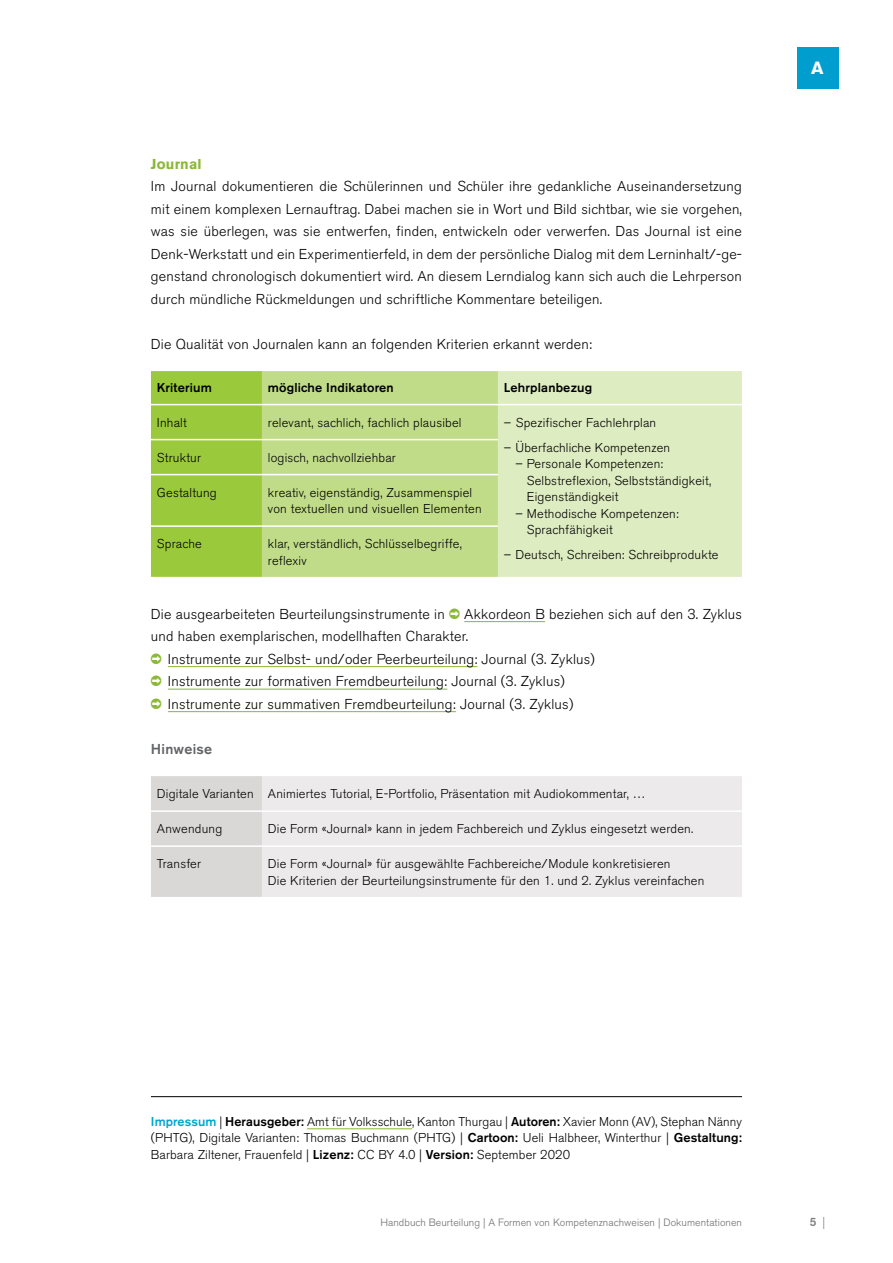
<style>
.page{position:relative;width:893px;height:1263px;background:#fff}
.page>*{position:absolute;margin:0;border:0;box-sizing:border-box;transform-origin:0 0}
.t1{font:700 17.55px "Akzidenz Grotesk BE";color:#fff}
.t2{font:300 14.25px/22.5px "Akzidenz Grotesk BE";letter-spacing:.015em;color:#000;text-align:justify}
.t3{font:500 14.25px "Akzidenz Grotesk BE";letter-spacing:.015em;color:#636466}
.t4{font:700 14.25px "Akzidenz Grotesk BE";letter-spacing:.015em;color:#8bb836}
.t5{font:300 12.75px/16.5px "Akzidenz Grotesk BE";letter-spacing:.015em;color:#000}
.t6{font:500 12.75px "Akzidenz Grotesk BE";letter-spacing:.015em;color:#000}
.t7{font:500 12px "Akzidenz Grotesk BE";color:#808285}
.t8{font:300 10.5px "Akzidenz Grotesk BE";letter-spacing:.005em;color:#6d6e71}
.s1{font-weight:500;color:#00a6ce}
.s2{font-weight:500}
.s3{font-weight:300}
</style>
<div class="page">
<div style="left:797px;top:47px;width:41px;height:41px;background:#009ecf"></div>
<hr style="left:464px;top:621px;width:81px;height:1px;background:#8bb836">
<hr style="left:168px;top:666px;width:309px;height:1px;background:#8bb836">
<hr style="left:168px;top:689px;width:279px;height:1px;background:#8bb836">
<hr style="left:168px;top:711px;width:288px;height:1px;background:#8bb836">
<div style="left:151px;top:371px;width:111px;height:206px;background:#9aca3c"></div>
<div style="left:262px;top:371px;width:236px;height:206px;background:#c1dc89"></div>
<div style="left:498px;top:371px;width:244px;height:206px;background:#deecc1"></div>
<hr style="left:151px;top:404px;width:111px;height:1px;background:#fff">
<hr style="left:262px;top:404px;width:236px;height:1px;background:#fff">
<hr style="left:498px;top:404px;width:244px;height:1px;background:#fff">
<hr style="left:151px;top:439px;width:111px;height:1px;background:#fff">
<hr style="left:262px;top:439px;width:236px;height:1px;background:#fff">
<hr style="left:151px;top:525px;width:111px;height:2px;background:#fff">
<hr style="left:262px;top:525px;width:236px;height:2px;background:#fff">
<hr style="left:151px;top:474px;width:111px;height:1px;background:#fff">
<hr style="left:262px;top:474px;width:236px;height:1px;background:#fff">
<div style="left:151px;top:776px;width:111px;height:121px;background:#dad7d7"></div>
<div style="left:262px;top:776px;width:480px;height:121px;background:#eceaea"></div>
<hr style="left:151px;top:810px;width:111px;height:2px;background:#fff">
<hr style="left:262px;top:810px;width:480px;height:2px;background:#fff">
<hr style="left:151px;top:845px;width:111px;height:2px;background:#fff">
<hr style="left:262px;top:845px;width:480px;height:2px;background:#fff">
<hr style="left:151px;top:1096px;width:591px;height:1px;background:#000">
<hr style="left:307px;top:1128px;width:105px;height:1px;background:#8bb836">
<p class="t4" style="left:151px;top:155px;width:52px">Journal</p>
<p class="t2" style="left:151px;top:175px;width:593px">Im Journal dokumentieren die Schülerinnen und Schüler ihre gedankliche Auseinandersetzung mit einem komplexen Lernauftrag. Dabei machen sie in Wort und Bild sichtbar, wie sie vorgehen, was sie überlegen, was sie entwerfen, finden, entwickeln oder verwerfen. Das Journal ist eine Denk-Werkstatt und ein Experimentierfeld, in dem der persönliche Dialog mit dem Lerninhalt/-ge&shy;genstand chronologisch dokumentiert wird. An diesem Lerndialog kann sich auch die Lehrperson durch mündliche Rückmeldungen und schriftliche Kommentare beteiligen.</p>
<p class="t2" style="left:151px;top:333px;width:443px">Die Qualität von Journalen kann an folgenden Kriterien erkannt werden:</p>
<p class="t6" style="left:157px;top:380px;width:56px">Kriterium</p>
<p class="t6" style="left:268px;top:380px;width:127px">mögliche Indikatoren</p>
<p class="t6" style="left:504px;top:380px;width:90px">Lehrplanbezug</p>
<p class="t5" style="left:157px;top:414px;width:31px">Inhalt</p>
<p class="t5" style="left:268px;top:414px;width:195px">relevant, sachlich, fachlich plausibel</p>
<p class="t5" style="left:504px;top:414px;width:154px">– Spezifischer Fachlehrplan</p>
<p class="t5" style="left:504px;top:439px;width:168px">– Überfachliche Kompetenzen</p>
<p class="t5" style="left:527px;top:456px;width:186px;text-indent:-11px">– Personale Kompetenzen:<br>Selbstreflexion, Selbstständigkeit,<br>Eigenständigkeit</p>
<p class="t5" style="left:527px;top:505px;width:153px;text-indent:-11px">– Methodische Kompetenzen:<br>Sprachfähigkeit</p>
<p class="t5" style="left:504px;top:547px;width:216px">– Deutsch, Schreiben: Schreibprodukte</p>
<p class="t5" style="left:157px;top:449px;width:46px">Struktur</p>
<p class="t5" style="left:268px;top:449px;width:129px">logisch, nachvollziehbar</p>
<p class="t5" style="left:157px;top:484px;width:61px">Gestaltung</p>
<p class="t5" style="left:268px;top:484px;width:215px">kreativ, eigenständig, Zusammenspiel von textuellen und visuellen Elementen</p>
<p class="t5" style="left:157px;top:536px;width:46px">Sprache</p>
<p class="t5" style="left:268px;top:536px;width:195px">klar, verständlich, Schlüsselbegriffe, reflexiv</p>
<p class="t2" style="left:151px;top:603px;width:295px">Die ausgearbeiteten Beurteilungsinstrumente in</p>
<p class="t2" style="left:464px;top:603px;width:279px">Akkordeon B beziehen sich auf den 3. Zyklus</p>
<p class="t2" style="left:151px;top:625px;width:319px">und haben exemplarischen, modellhaften Charakter.</p>
<p class="t2" style="left:168px;top:648px;width:429px">Instrumente zur Selbst- und/oder Peerbeurteilung: Journal (3. Zyklus)</p>
<p class="t2" style="left:168px;top:670px;width:398px">Instrumente zur formativen Fremdbeurteilung: Journal (3. Zyklus)</p>
<p class="t2" style="left:168px;top:693px;width:407px">Instrumente zur summativen Fremdbeurteilung: Journal (3. Zyklus)</p>
<p class="t3" style="left:151px;top:740px;width:63px">Hinweise</p>
<p class="t5" style="left:157px;top:786px;width:490px">Digitale Varianten Animiertes Tutorial, E-Portfolio, Präsentation mit Audiokommentar, …</p>
<p class="t5" style="left:157px;top:821px;width:67px">Anwendung</p>
<p class="t5" style="left:268px;top:821px;width:427px">Die Form «Journal» kann in jedem Fachbereich und Zyklus eingesetzt werden.</p>
<p class="t5" style="left:157px;top:856px;width:46px">Transfer</p>
<p class="t5" style="left:268px;top:856px;width:438px">Die Form «Journal» für ausgewählte Fachbereiche/Module konkretisieren<br>Die Kriterien der Beurteilungsinstrumente für den 1. und 2. Zyklus vereinfachen</p>
<h1 class="t1" style="left:811px;top:58px;width:14px">A</h1>
<p class="t5" style="left:151px;top:1113px;width:592px;text-align:justify"><span class="s1">Impressum</span> | <span class="s2">Herausgeber:</span> Amt für Volksschule, Kanton Thurgau | <span class="s2">Autoren:</span> Xavier Monn (AV), Stephan Nänny (PHTG), Digitale Varianten: Thomas Buchmann (PHTG) | <span class="s2">Cartoon:</span> Ueli Halbheer, Winterthur | <span class="s2">Gestaltung:<br></span>Barbara Ziltener, Frauenfeld | <span class="s2">Lizenz:</span> CC BY 4.0 | <span class="s2">Version:</span> September 2020</p>
<p class="t8" style="left:380px;top:1217px;width:363px">Handbuch Beurteilung | A Formen von Kompetenznachweisen | Dokumentationen</p>
<p class="t7" style="left:810px;top:1214px;width:17px">5 <span class="s3">|</span></p>
</div>
